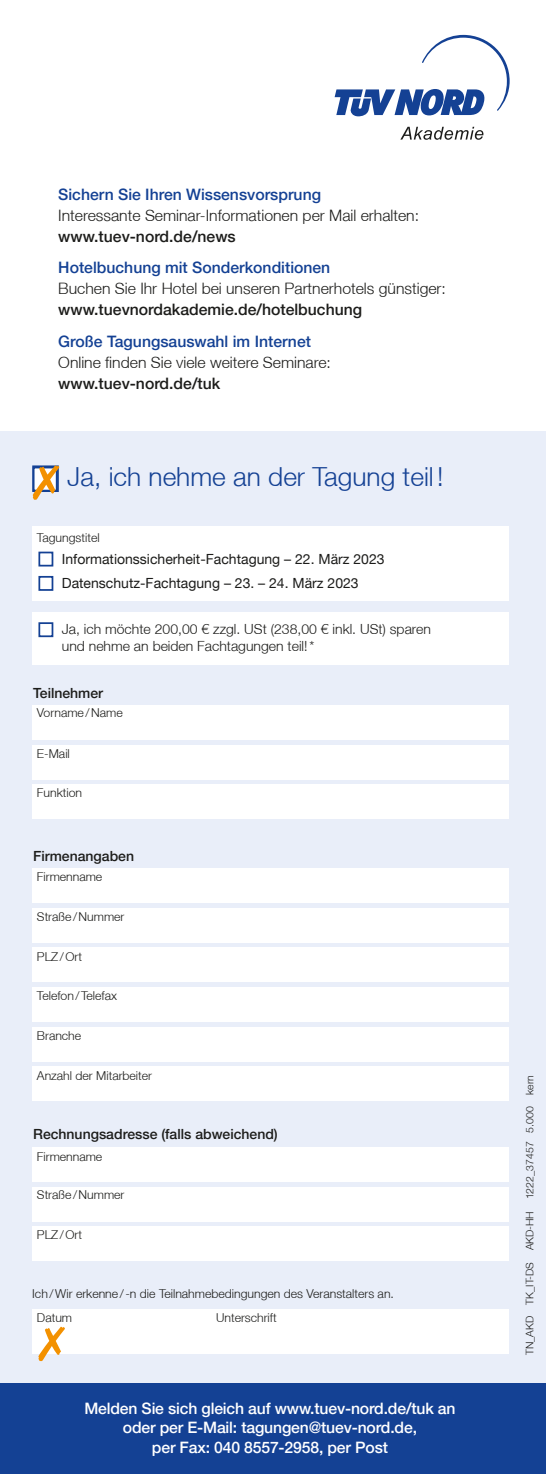
<style>
.page{position:relative;width:546px;height:1474px;background:#fff}
.page>*{position:absolute;margin:0;border:0;box-sizing:border-box;transform-origin:0 0}
.t1{font:300 26.25px "Helvetica Neue LT";color:#144194}
.t2{font:300 15.75px "Helvetica Neue LT";color:#1c1c1a}
.t3{font:500 15.75px/19.2px "Helvetica Neue LT";letter-spacing:-.01em;color:#fff;text-align:center}
.t4{font:500 15.75px "Helvetica Neue LT";color:#144194}
.t5{font:500 15.75px "Helvetica Neue LT";color:#1c1c1a}
.t6{font:300 14px/17.5px "Helvetica Neue LT";color:#1c1c1a}
.t7{font:14px/23.8px "Helvetica Neue LT";color:#1c1c1a}
.t8{font:500 14px "Helvetica Neue LT";color:#1c1c1a}
.t9{font:300 12.25px/24.3px "Helvetica Neue LT";color:#1c1c1a}
.t10{font:300 10.5px "Helvetica Neue LT";color:#1c1c1a}
</style>
<div class="page">
<div style="left:0;top:432px;width:546px;height:1041px;background:#e9eef9"></div>
<div style="left:0;top:1383px;width:546px;height:90px;background:#144194"></div>
<div style="left:32px;top:465px;width:27px;height:27px;background:#3e62a8"></div>
<svg style="left:33px;top:465px;width:26px;height:35px"></svg>
<div style="left:32px;top:1147px;width:476px;height:35px;background:#fff"></div>
<div style="left:32px;top:1226px;width:476px;height:34px;background:#fff"></div>
<div style="left:32px;top:1186px;width:476px;height:35px;background:#fff"></div>
<div style="left:32px;top:987px;width:476px;height:34px;background:#fff"></div>
<div style="left:32px;top:907px;width:476px;height:35px;background:#fff"></div>
<div style="left:32px;top:868px;width:476px;height:34px;background:#fff"></div>
<div style="left:32px;top:947px;width:476px;height:35px;background:#fff"></div>
<div style="left:32px;top:1026px;width:476px;height:35px;background:#fff"></div>
<div style="left:32px;top:1066px;width:476px;height:35px;background:#fff"></div>
<div style="left:32px;top:744px;width:476px;height:35px;background:#fff"></div>
<div style="left:32px;top:784px;width:476px;height:35px;background:#fff"></div>
<div style="left:32px;top:705px;width:476px;height:34px;background:#fff"></div>
<div style="left:32px;top:1309px;width:476px;height:44px;background:#fff"></div>
<svg style="left:38px;top:1326px;width:27px;height:35px"></svg>
<svg style="left:400px;top:127px;width:83px;height:13px"></svg>
<svg style="left:334px;top:35px;width:175px;height:81px"></svg>
<div style="left:32px;top:526px;width:476px;height:74px;background:#fff"></div>
<div style="left:38px;top:551px;width:15px;height:15px;border:2px solid #144194"></div>
<div style="left:38px;top:576px;width:15px;height:15px;border:2px solid #144194"></div>
<div style="left:32px;top:612px;width:476px;height:53px;background:#fff"></div>
<div style="left:38px;top:622px;width:15px;height:15px;border:2px solid #144194"></div>
<p class="t4" style="left:58px;top:185px;width:264px">Sichern Sie Ihren Wissensvorsprung</p>
<p class="t2" style="left:58px;top:205px;width:362px">Interessante Seminar-Informationen per Mail erhalten:</p>
<p class="t5" style="left:58px;top:226px;width:179px">www.tuev-nord.de/news</p>
<p class="t4" style="left:58px;top:258px;width:273px">Hotelbuchung mit Sonderkonditionen</p>
<p class="t2" style="left:58px;top:279px;width:389px">Buchen Sie Ihr Hotel bei unseren Partnerhotels günstiger:</p>
<p class="t5" style="left:58px;top:300px;width:305px">www.tuevnordakademie.de/hotelbuchung</p>
<p class="t4" style="left:58px;top:331px;width:254px">Große Tagungsauswahl im Internet</p>
<p class="t2" style="left:58px;top:352px;width:274px">Online finden Sie viele weitere Seminare:</p>
<p class="t5" style="left:58px;top:373px;width:163px">www.tuev-nord.de/tuk</p>
<h1 class="t1" style="left:67px;top:461px;width:377px">Ja, ich nehme an der Tagung teil !</h1>
<p class="t9" style="left:37px;top:525px;width:64px">Tagungstitel</p>
<p class="t7" style="left:62px;top:547px;width:324px">Informationssicherheit-Fachtagung – 22. März 2023<br>Datenschutz-Fachtagung – 23. – 24. März 2023</p>
<p class="t6" style="left:62px;top:619px;width:370px">Ja, ich möchte 200,00 € zzgl. USt (238,00 € inkl. USt) sparen und nehme an beiden Fachtagungen teil!*</p>
<p class="t8" style="left:33px;top:684px;width:72px">Teilnehmer</p>
<p class="t9" style="left:37px;top:700px;width:87px">Vorname/Name</p>
<p class="t9" style="left:37px;top:741px;width:34px">E-Mail</p>
<p class="t9" style="left:37px;top:780px;width:47px">Funktion</p>
<p class="t8" style="left:33px;top:847px;width:102px">Firmenangaben</p>
<p class="t9" style="left:37px;top:863px;width:67px">Firmenname</p>
<p class="t9" style="left:37px;top:904px;width:89px">Straße/Nummer</p>
<p class="t9" style="left:37px;top:944px;width:47px">PLZ/Ort</p>
<p class="t9" style="left:37px;top:983px;width:81px">Telefon/Telefax</p>
<p class="t9" style="left:37px;top:1023px;width:46px">Branche</p>
<p class="t9" style="left:37px;top:1062px;width:117px">Anzahl der Mitarbeiter</p>
<p class="t8" style="left:33px;top:1125px;width:246px">Rechnungsadresse (falls abweichend)</p>
<p class="t9" style="left:37px;top:1143px;width:67px">Firmenname</p>
<p class="t9" style="left:37px;top:1181px;width:89px">Straße/Nummer</p>
<p class="t9" style="left:37px;top:1222px;width:47px">PLZ/Ort</p>
<p class="t9" style="left:37px;top:1280px;width:358px;text-indent:-5px">Ich/Wir erkenne/-n die Teilnahmebedingungen des Veranstalters an.<br>Datum</p>
<p class="t9" style="left:216px;top:1305px;width:62px">Unterschrift</p>
<p class="t3" style="left:84px;top:1398px;width:373px">Melden Sie sich gleich auf www.tuev-nord.de/tuk an oder per E-Mail: tagungen@tuev-nord.de,<br>per Fax: 040 8557-2958, per Post</p>
<p class="t10" style="left:523px;top:1355px;width:282px;rotate:-90deg">TN_AKD TK_IT-DS AKD-HH 1222_37457 5.000 kern</p>
</div>
